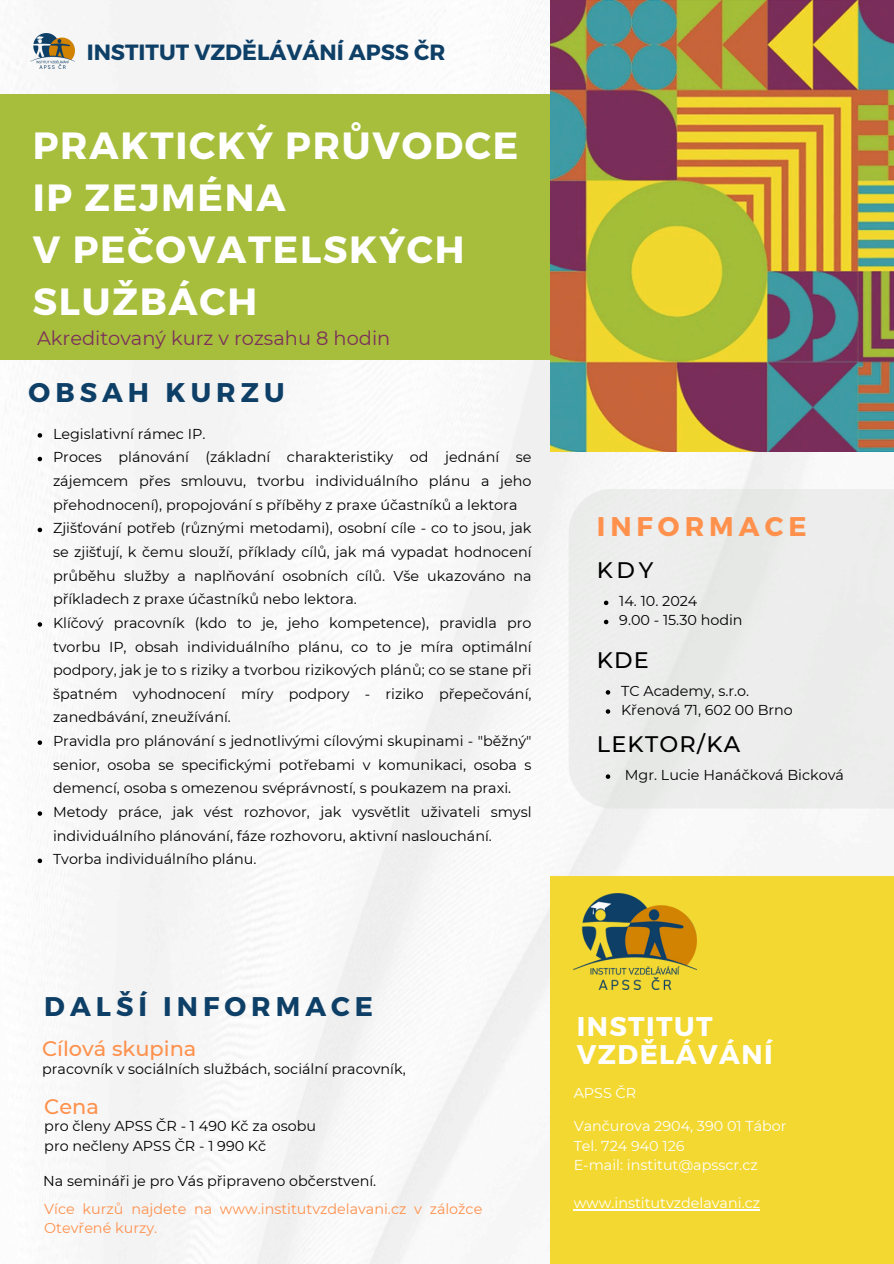
<style>
.page{position:relative;width:894px;height:1264px;background:#fff}
.page>*{position:absolute;margin:0;border:0;box-sizing:border-box;transform-origin:0 0}
.t1{font:700 37.95px/51.8px "Montserrat";letter-spacing:.045em;color:#fff}
.t2{font:700 27px "Montserrat";letter-spacing:.185em;color:#0e3f67}
.t3{font:700 27px/28.2px "Montserrat";letter-spacing:.055em;color:#fff}
.t4{font:700 27px "Montserrat";letter-spacing:.185em;color:#ff914d}
.t5{font:500 22.35px "Montserrat";letter-spacing:.055em;color:#000}
.t6{font:700 22.05px "Montserrat";color:#0e3f67}
.t7{font:500 21px "Montserrat";color:#ff914d}
.t8{font:19.35px "Montserrat";color:#7b305a}
.t9{font:14.4px/23.7px "Montserrat";color:#000;text-align:justify}
.t10{font:14.4px "Montserrat";color:#fff}
.t11{font:14.4px/19.2px "Montserrat";color:#ff914d}
</style>
<div class="page">
<img style="left:0;top:0;width:893px;height:1263px">
<div style="left:0;top:95px;width:611px;height:265px;background:#a7bd3c"></div>
<img style="left:550px;top:1px;width:343px;height:450px">
<div style="left:568px;top:489px;width:325px;height:319px;background:#ecedec"></div>
<div style="left:550px;top:876px;width:343px;height:387px;background:#f3d832"></div>
<img style="left:573px;top:893px;width:123px;height:96px">
<img style="left:30px;top:34px;width:44px;height:35px">
<svg style="left:38px;top:433px;width:4px;height:4px"></svg>
<svg style="left:38px;top:457px;width:4px;height:4px"></svg>
<svg style="left:38px;top:527px;width:4px;height:5px"></svg>
<svg style="left:38px;top:622px;width:4px;height:4px"></svg>
<svg style="left:38px;top:740px;width:4px;height:5px"></svg>
<svg style="left:38px;top:811px;width:4px;height:4px"></svg>
<svg style="left:38px;top:858px;width:4px;height:5px"></svg>
<svg style="left:603px;top:600px;width:5px;height:5px"></svg>
<svg style="left:603px;top:619px;width:5px;height:5px"></svg>
<svg style="left:605px;top:690px;width:5px;height:4px"></svg>
<svg style="left:605px;top:709px;width:5px;height:4px"></svg>
<hr style="left:573px;top:1208px;width:186px;height:2px;background:#fff">
<svg style="left:605px;top:774px;width:5px;height:5px"></svg>
<h2 class="t6" style="left:87px;top:38px;width:360px">INSTITUT VZDĚLÁVÁNÍ APSS ČR</h2>
<h1 class="t1" style="left:33px;top:118px;width:487px">PRAKTICKÝ PRŮVODCE<br>IP ZEJMÉNA<br>V PEČOVATELSKÝCH<br>SLUŽBÁCH</h1>
<h5 class="t8" style="left:37px;top:326px;width:355px">Akreditovaný kurz v rozsahu 8 hodin</h5>
<p class="t2" style="left:29px;top:375px;width:257px">OBSAH KURZU</p>
<p class="t9" style="left:53px;top:422px;width:154px">Legislativní rámec IP.</p>
<p class="t9" style="left:53px;top:445px;width:480px">Proces plánování (základní charakteristiky od jednání se zájemcem přes smlouvu, tvorbu individuálního plánu a jeho přehodnocení), propojování s příběhy z praxe účastníků a lektora</p>
<p class="t9" style="left:53px;top:516px;width:480px">Zjišťování potřeb (různými metodami), osobní cíle - co to jsou, jak se zjišťují, k čemu slouží, příklady cílů, jak má vypadat hodnocení průběhu služby a naplňování osobních cílů. Vše ukazováno na příkladech z praxe účastníků nebo lektora.</p>
<p class="t9" style="left:53px;top:611px;width:480px">Klíčový pracovník (kdo to je, jeho kompetence), pravidla pro tvorbu IP, obsah individuálního plánu, co to je míra optimální podpory, jak je to s riziky a tvorbou rizikových plánů; co se stane při špatném vyhodnocení míry podpory - riziko přepečování, zanedbávání, zneužívání.</p>
<p class="t9" style="left:53px;top:729px;width:480px">Pravidla pro plánování s jednotlivými cílovými skupinami - "běžný" senior, osoba se specifickými potřebami v komunikaci, osoba s demencí, osoba s omezenou svéprávností, s poukazem na praxi.</p>
<p class="t9" style="left:53px;top:800px;width:480px">Metody práce, jak vést rozhovor, jak vysvětlit uživateli smysl individuálního plánování, fáze rozhovoru, aktivní naslouchání.</p>
<h2 class="t9" style="left:53px;top:847px;width:205px">Tvorba individuálního plánu.</h2>
<h3 class="t4" style="left:596px;top:508px;width:211px">INFORMACE</h3>
<p class="t5" style="left:596px;top:556px;width:58px">KDY</p>
<p class="t9" style="left:619px;top:589px;width:80px">14. 10. 2024</p>
<h3 class="t9" style="left:619px;top:608px;width:125px">9.00 - 15.30 hodin</h3>
<h3 class="t5" style="left:596px;top:646px;width:54px">KDE</h3>
<p class="t9" style="left:621px;top:678px;width:130px">TC Academy, s.r.o.</p>
<p class="t9" style="left:621px;top:698px;width:173px">Křenová 71, 602 00 Brno</p>
<p class="t5" style="left:596px;top:730px;width:145px">LEKTOR/KA</p>
<p class="t9" style="left:624px;top:763px;width:220px">Mgr. Lucie Hanáčková Bicková</p>
<p class="t2" style="left:44px;top:988px;width:330px">DALŠÍ INFORMACE</p>
<h2 class="t7" style="left:42px;top:1035px;width:156px">Cílová skupina</h2>
<h4 class="t7" style="left:44px;top:1093px;width:56px">Cena</h4>
<p class="t9" style="left:44px;top:1114px;width:273px">pro členy APSS ČR - 1 490 Kč za osobu</p>
<h4 class="t9" style="left:44px;top:1133px;width:223px">pro nečleny APSS ČR - 1 990 Kč</h4>
<p class="t9" style="left:42px;top:1056px;width:365px">pracovník v sociálních službách, sociální pracovník,</p>
<p class="t9" style="left:43px;top:1169px;width:334px">Na semináři je pro Vás připraveno občerstvení.</p>
<p class="t11" style="left:44px;top:1199px;width:439px">Více kurzů najdete na www.institutvzdelavani.cz v záložce<br>Otevřené kurzy.</p>
<p class="t3" style="left:576px;top:1010px;width:197px">INSTITUT<br>VZDĚLÁVÁNÍ</p>
<p class="t10" style="left:573px;top:1084px;width:64px">APSS ČR</p>
<p class="t10" style="left:573px;top:1117px;width:214px">Vančurova 2904, 390 01 Tábor</p>
<p class="t10" style="left:573px;top:1136px;width:112px">Tel. 724 940 126</p>
<h2 class="t10" style="left:573px;top:1155px;width:185px">E-mail: institut@apsscr.cz</h2>
<h6 class="t10" style="left:573px;top:1193px;width:188px">www.institutvzdelavani.cz</h6>
</div>
